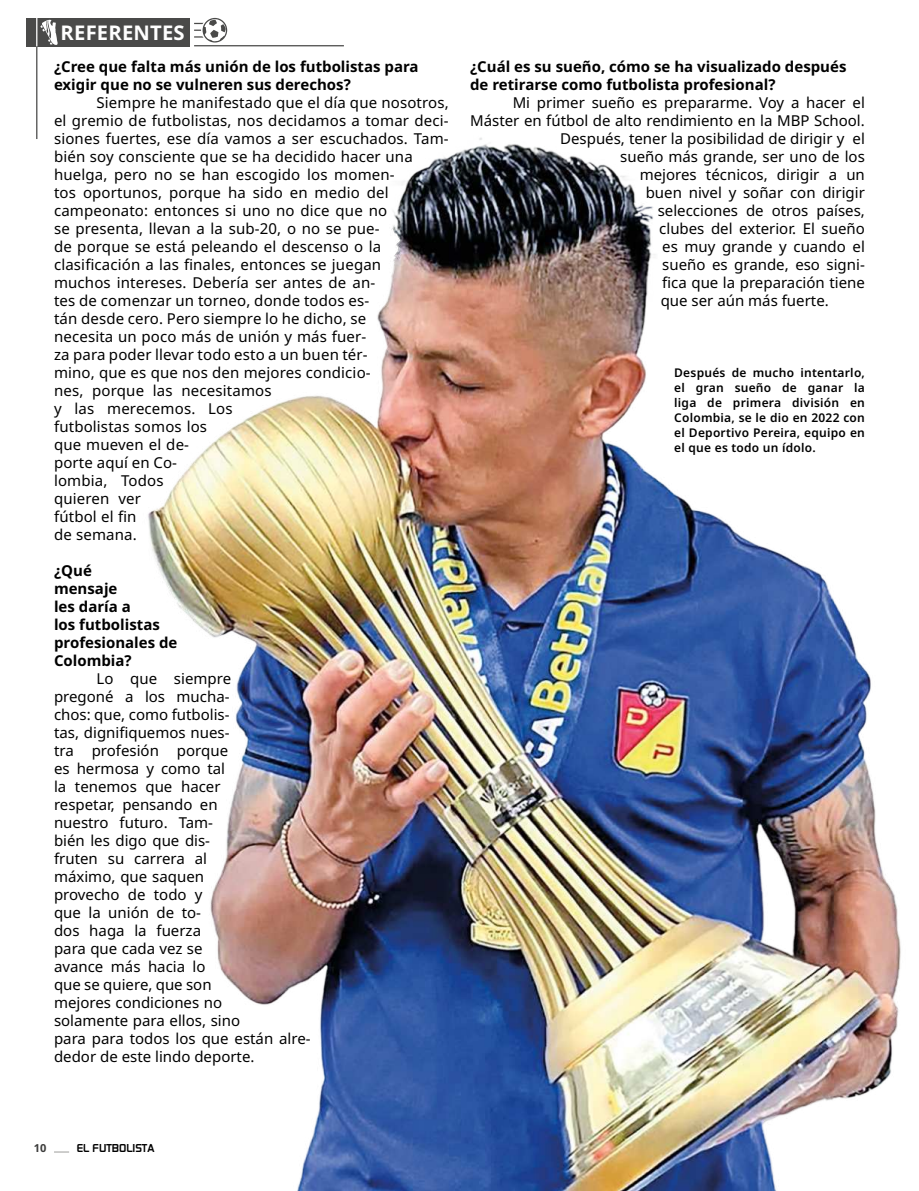
<style>
.page{position:relative;width:919px;height:1191px;background:#fff}
.page>*{position:absolute;margin:0;border:0;box-sizing:border-box;transform-origin:0 0}
.t1{font:700 20.25px "Noto Sans";letter-spacing:.01em;color:#fff}
.t2{font:15px/18px "Noto Sans";color:#000}
.t3{font:700 15px/18px "Noto Sans";color:#000}
.t4{font:600 12px/15px "Noto Sans";letter-spacing:.02em;color:#000;text-align:justify}
.t5{font:700 11.1px "Noto Sans";color:#3c3c3b}
.t6{font:700 10.2px "Sol Pro";color:#000}
</style>
<div class="page">
<svg style="left:54px;top:1151px;width:15px;height:1px"></svg>
<img style="left:148px;top:138px;width:753px;height:1053px">
<div style="left:26px;top:18px;width:164px;height:28px;background:#4a4a49"></div>
<hr style="left:194px;top:45px;width:150px;height:1px;background:#4a4a49">
<hr style="left:36px;top:46px;width:1px;height:93px;background:#4a4a49">
<svg style="left:36px;top:18px;width:22px;height:28px"></svg>
<svg style="left:194px;top:18px;width:33px;height:25px"></svg>
<h1 class="t1" style="left:61px;top:24px;width:126px">REFERENTES</h1>
<p class="t3" style="left:54px;top:59px;width:366px">¿Cree que falta más unión de los futbolistas para exigir que no se vulneren sus derechos?</p>
<p class="t2" style="left:54px;top:95px;width:396px;text-indent:43px">Siempre he manifestado que el día que nosotros, el gremio de futbolistas, nos decidamos a tomar deci&shy;siones fuertes, ese día vamos a ser escuchados. Tam&shy;bién soy consciente que se ha decidido hacer una huelga, pero no se han escogido los momen-<br>tos oportunos, porque ha sido en medio del campeonato: entonces si uno no dice que no<br>se presenta, llevan a la sub-20, o no se pue-<br>de porque se está peleando el descenso o la<br>clasi昀椀cación a las 昀椀nales, entonces se juegan<br>muchos intereses. Debería ser antes de an-<br>tes de comenzar un torneo, donde todos es-<br>tán desde cero. Pero siempre lo he dicho, se<br>necesita un poco más de unión y más fuer-<br>za para poder llevar todo esto a un buen tér-<br>mino, que es que nos den mejores condicio-<br>nes, porque las necesitamos<br>y las merecemos. Los<br>futbolistas somos los<br>que mueven el de-<br>porte aquí en Co-<br>lombia, Todos<br>quieren ver<br>fútbol el 昀椀n<br>de semana.</p>
<p class="t3" style="left:54px;top:563px;width:125px">¿Qué<br>mensaje<br>les daría a<br>los futbolistas profesionales de<br>Colombia?</p>
<p class="t2" style="left:54px;top:671px;width:258px;text-indent:43px">Lo que siempre<br>pregoné a los mucha-<br>chos: que, como futbolis-<br>tas, digni昀椀quemos nues-<br>tra profesión porque<br>es hermosa y como tal<br>la tenemos que hacer<br>respetar, pensando en<br>nuestro futuro. Tam-<br>bién les digo que dis-<br>fruten su carrera al<br>máximo, que saquen<br>provecho de todo y<br>que la unión de to-<br>dos haga la fuerza<br>para que cada vez se<br>avance más hacia lo<br>que se quiere, que son<br>mejores condiciones no<br>solamente para ellos, sino<br>para para todos los que están alre&shy;dedor de este lindo deporte.</p>
<p class="t3" style="left:470px;top:59px;width:378px">¿Cuál es su sueño, cómo se ha visualizado después de retirarse como futbolista profesional?</p>
<p class="t2" style="left:512px;top:94px;width:353px">Mi primer sueño es prepararme. Voy a hacer el</p>
<p class="t2" style="left:470px;top:112px;width:396px">Máster en fútbol de alto rendimiento en la MBP School.</p>
<p class="t2" style="left:560px;top:131px;width:306px">Después, tener la posibilidad de dirigir y el</p>
<p class="t2" style="left:620px;top:149px;width:246px">sueño más grande, ser uno de los</p>
<p class="t2" style="left:639px;top:166px;width:227px">mejores técnicos, dirigir a un</p>
<p class="t2" style="left:645px;top:185px;width:220px">buen nivel y soñar con dirigir</p>
<p class="t2" style="left:657px;top:203px;width:209px">selecciones de otros países,</p>
<p class="t2" style="left:659px;top:220px;width:207px">clubes del exterior. El sueño</p>
<p class="t2" style="left:662px;top:239px;width:204px">es muy grande y cuando el</p>
<p class="t2" style="left:662px;top:257px;width:204px">sueño es grande, eso signi-</p>
<p class="t2" style="left:662px;top:274px;width:204px">昀椀ca que la preparación tiene</p>
<p class="t2" style="left:660px;top:293px;width:169px">que ser aún más fuerte.</p>
<p class="t4" style="left:674px;top:366px;width:192px">Después de mucho intentarlo, el gran sueño de ganar la liga de primera división en Colombia, se le dio en 2022 con el Deportivo Pereira, equipo en el que es todo un ídolo.</p>
<p class="t5" style="left:34px;top:1143px;width:14px">10</p>
<p class="t6" style="left:77px;top:1142px;width:79px">EL FUTBOLISTA</p>
</div>
